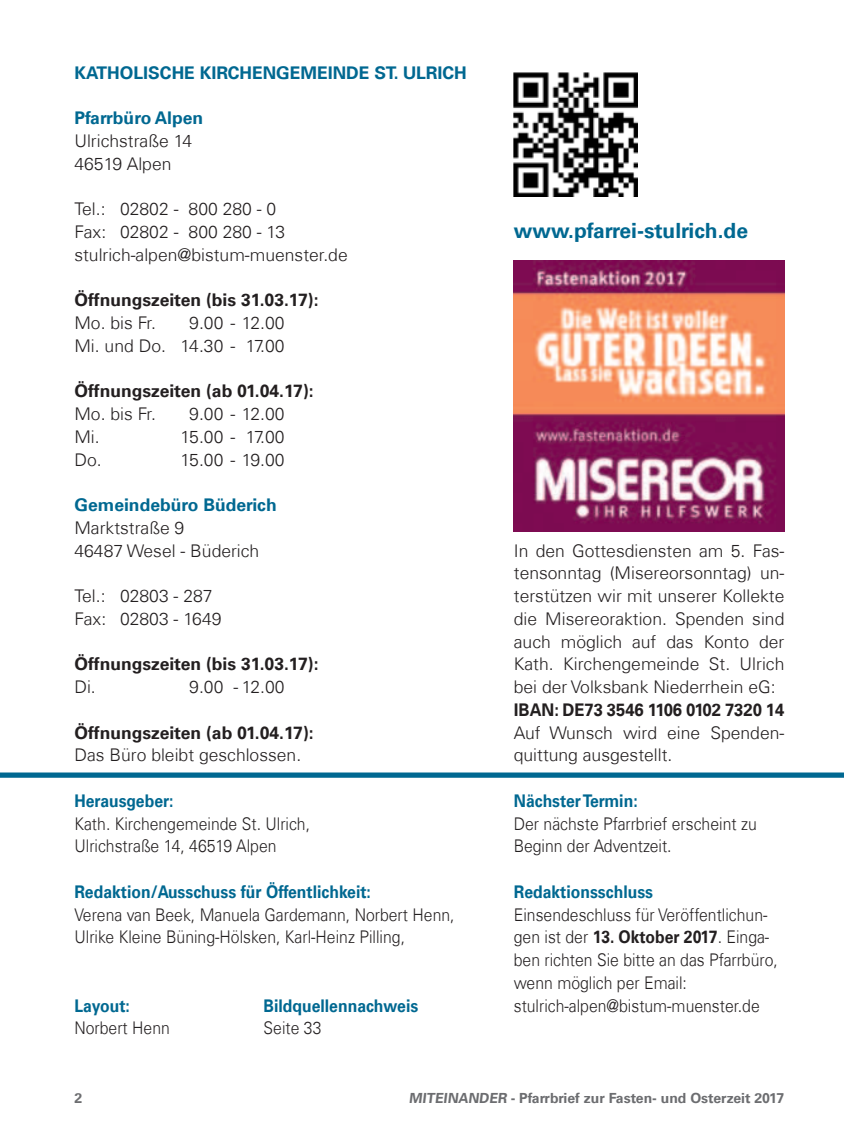
<style>
.page{position:relative;width:844px;height:1141px;background:#fff}
.page>*{position:absolute;margin:0;border:0;box-sizing:border-box;transform-origin:0 0}
.t1{font:700 21px "Univers Com 65";color:#006891}
.t2{font:300 17.5px/22.8px "Univers Com 45";color:#231f20}
.t3{font:300 17.5px/22.8px "Univers Com 45";color:#231f20;scale:.9 1}
.t4{font:700 17.5px "Univers Com 65";color:#231f20}
.t5{font:700 17.5px "Univers Com 65";color:#006891;scale:.9 1}
.t6{font:700 17.5px "Univers Com 65";color:#006891}
.t7{font:700 17.5px "Univers Com 65";color:#231f20;scale:.95 1}
.t8{font:700 14px "Univers Com 65";color:#6c6d70}
.s1{font-family:"Univers Com 65";font-weight:700}
</style>
<div class="page">
<div style="left:0;top:772px;width:843px;height:6px;background:#006891"></div>
<img style="left:513px;top:73px;width:124px;height:124px">
<img style="left:513px;top:261px;width:271px;height:270px">
<p class="t6" style="left:74px;top:62px;width:394px">KATHOLISCHE KIRCHENGEMEINDE ST. ULRICH</p>
<p class="t6" style="left:74px;top:108px;width:130px">Pfarrbüro Alpen</p>
<p class="t2" style="left:74px;top:129px;width:119px">Ulrichstraße 14<br>46519 Alpen</p>
<p class="t2" style="left:74px;top:198px;width:275px">Tel.: 02802 - 800 280 - 0<br>Fax: 02802 - 800 280 - 13 stulrich-alpen@bistum-muenster.de</p>
<p class="t4" style="left:74px;top:290px;width:245px">Öffnungszeiten (bis 31.03.17):</p>
<p class="t2" style="left:74px;top:311px;width:83px">Mo. bis Fr.</p>
<p class="t2" style="left:74px;top:311px;width:212px;text-align:right">9.00 - 12.00<br>Mi. und Do. 14.30 - 17.00</p>
<p class="t4" style="left:74px;top:381px;width:241px">Öffnungszeiten (ab 01.04.17):</p>
<p class="t2" style="left:74px;top:402px;width:83px">Mo. bis Fr.</p>
<p class="t2" style="left:189px;top:402px;width:97px">9.00 - 12.00</p>
<p class="t2" style="left:74px;top:425px;width:27px">Mi.</p>
<p class="t2" style="left:180px;top:425px;width:106px">15.00 - 17.00</p>
<p class="t2" style="left:74px;top:448px;width:29px">Do.</p>
<p class="t2" style="left:180px;top:448px;width:106px">15.00 - 19.00</p>
<p class="t6" style="left:74px;top:494px;width:204px">Gemeindebüro Büderich</p>
<p class="t2" style="left:74px;top:516px;width:186px">Marktstraße 9<br>46487 Wesel - Büderich</p>
<p class="t2" style="left:74px;top:584px;width:148px">Tel.: 02803 - 287<br>Fax: 02803 - 1649</p>
<p class="t4" style="left:74px;top:654px;width:245px">Öffnungszeiten (bis 31.03.17):</p>
<p class="t2" style="left:74px;top:675px;width:23px">Di.</p>
<p class="t2" style="left:189px;top:675px;width:97px">9.00 - 12.00</p>
<p class="t4" style="left:74px;top:722px;width:241px">Öffnungszeiten (ab 01.04.17):</p>
<p class="t2" style="left:74px;top:744px;width:228px">Das Büro bleibt geschlossen.</p>
<p class="t5" style="left:74px;top:790px;width:112px">Herausgeber:</p>
<p class="t3" style="left:74px;top:812px;width:263px">Kath. Kirchengemeinde St. Ulrich,<br>Ulrichstraße 14, 46519 Alpen</p>
<p class="t5" style="left:74px;top:881px;width:331px">Redaktion/Ausschuss für Öffentlichkeit:</p>
<p class="t3" style="left:74px;top:903px;width:424px">Verena van Beek, Manuela Gardemann, Norbert Henn,<br>Ulrike Kleine Büning-Hölsken, Karl-Heinz Pilling,</p>
<p class="t5" style="left:74px;top:995px;width:63px">Layout:</p>
<p class="t5" style="left:263px;top:995px;width:173px">Bildquellennachweis</p>
<p class="t3" style="left:74px;top:1017px;width:107px">Norbert Henn</p>
<p class="t3" style="left:263px;top:1017px;width:66px">Seite 33</p>
<p class="t1" style="left:513px;top:218px;width:236px">www.pfarrei-stulrich.de</p>
<p class="t2" style="left:513px;top:539px;width:272px;text-align:justify">In den Gottesdiensten am 5. Fas&shy;tensonntag (Misereorsonntag) un&shy;terstützen wir mit unserer Kollekte die Misereoraktion. Spenden sind auch möglich auf das Konto der Kath. Kirchengemeinde St. Ulrich bei der Volksbank Niederrhein eG:</p>
<p class="t7" style="left:513px;top:699px;width:286px">IBAN: DE73 3546 1106 0102 7320 14</p>
<p class="t2" style="left:513px;top:721px;width:272px">Auf Wunsch wird eine Spenden&shy;quittung ausgestellt.</p>
<p class="t5" style="left:513px;top:790px;width:139px">Nächster Termin:</p>
<p class="t3" style="left:513px;top:812px;width:271px">Der nächste Pfarrbrief erscheint zu<br>Beginn der Adventzeit.</p>
<p class="t5" style="left:513px;top:881px;width:156px">Redaktionsschluss</p>
<p class="t3" style="left:513px;top:903px;width:295px">Einsendeschluss für Veröffentlichun&shy;gen ist der <span class="s1">13. Oktober 2017</span>. Einga&shy;ben richten Sie bitte an das Pfarrbüro, wenn möglich per Email: stulrich-alpen@bistum-muenster.de</p>
<p class="t8" style="left:74px;top:1089px;width:9px">2</p>
<p class="t8" style="left:409px;top:1089px;width:377px">MITEINANDER - Pfarrbrief zur Fasten- und Osterzeit 2017</p>
</div>
